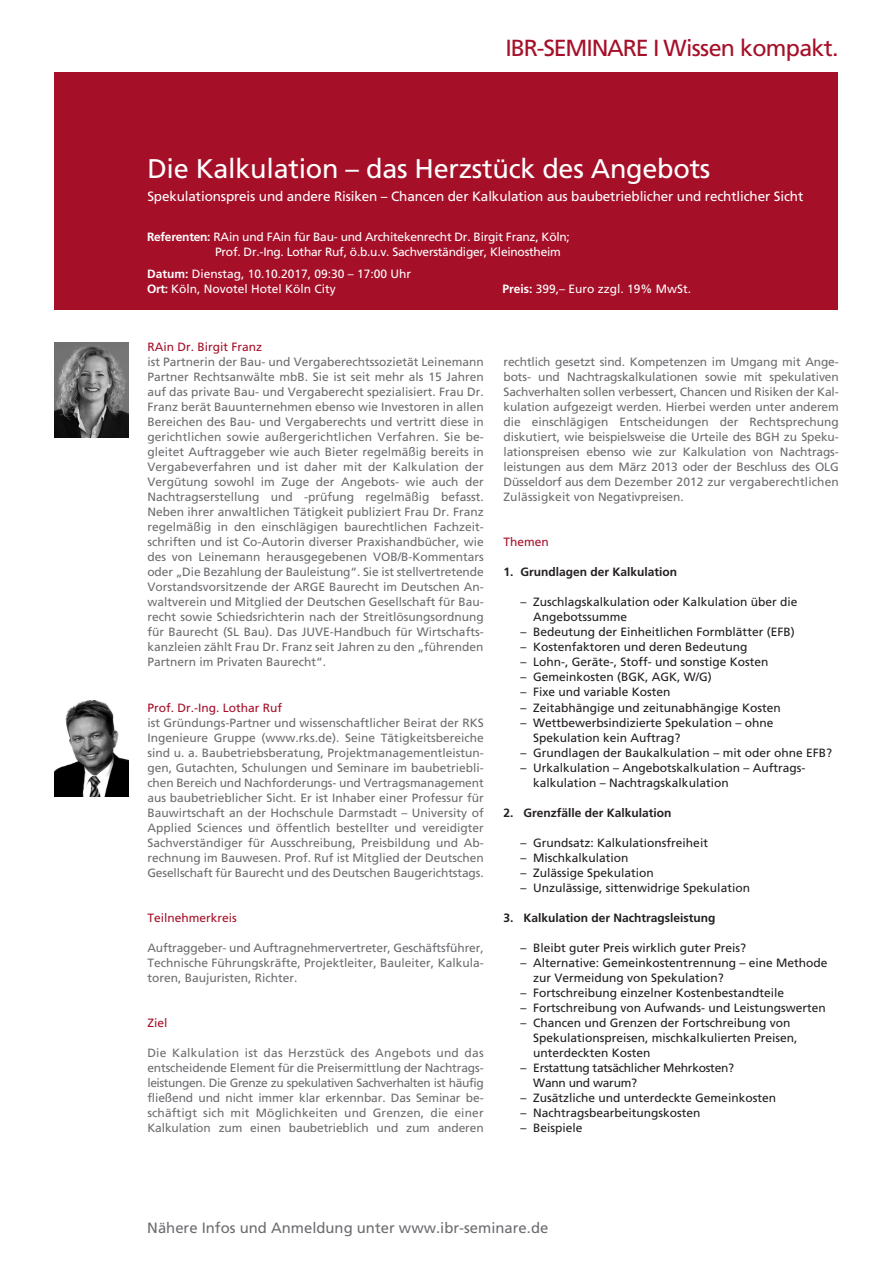
<style>
.page{position:relative;width:893px;height:1263px;background:#fff}
.page>*{position:absolute;margin:0;border:0;box-sizing:border-box;transform-origin:0 0}
.t1{font:27px "Frutiger";letter-spacing:-.01em;color:#fff}
.t2{font:23.25px "Frutiger";letter-spacing:-.03em;color:#a60f28}
.t3{font:14.85px "Frutiger";color:#6c6d70}
.t4{font:13.5px "Frutiger";letter-spacing:-.01em;color:#fff}
.t5{font:12px/15px "Frutiger";color:#6c6d70;text-align:justify}
.t6{font:12px/15px "Frutiger";color:#231f20}
.t7{font:12px/15px "Frutiger";letter-spacing:-.02em;color:#fff}
.t8{font:12px/15px "Frutiger";color:#fff}
.t9{font:700 12px "Frutiger";color:#231f20}
.t10{font:12px "Frutiger";color:#a60f28}
.t11{font:12px/15px "Frutiger";letter-spacing:-.02em;color:#231f20}
.s1{font-weight:700}
</style>
<div class="page">
<div style="left:54px;top:72px;width:784px;height:238px;background:#a60f28"></div>
<img style="left:54px;top:342px;width:75px;height:96px">
<img style="left:54px;top:701px;width:75px;height:95px">
<h2 class="t2" style="left:505px;top:34px;width:52px">ibr-seminare</h2>
<h2 class="t2" style="left:653px;top:34px;width:187px">I Wissen kompakt.</h2>
<h1 class="t1" style="left:147px;top:152px;width:565px">Die Kalkulation – das Herzstück des Angebots</h1>
<p class="t4" style="left:147px;top:188px;width:657px">Spekulationspreis und andere Risiken – Chancen der Kalkulation aus baubetrieblicher und rechtlicher Sicht</p>
<p class="t7" style="left:215px;top:229px;width:356px;text-indent:-68px"><span class="s1">Referenten:</span> RAin und FAin für Bau- und Architekenrecht Dr. Birgit Franz, Köln;<br>Prof. Dr.-Ing. Lothar Ruf, ö.b.u.v. Sachverständiger, Kleinostheim</p>
<p class="t8" style="left:147px;top:267px;width:266px"><span class="s1">Datum:</span> Dienstag, 10.10.2017, 09:30 – 17:00 Uhr<br><span class="s1">Ort:</span> Köln, Novotel Hotel Köln City</p>
<p class="t8" style="left:503px;top:282px;width:190px"><span class="s1">Preis:</span> 399,– Euro zzgl. 19% MwSt.</p>
<p class="t10" style="left:147px;top:340px;width:116px">RAin Dr. Birgit Franz</p>
<p class="t5" style="left:147px;top:355px;width:338px">ist Partnerin der Bau- und Vergaberechtssozietät Leinemann Partner Rechtsanwälte mbB. Sie ist seit mehr als 15 Jahren auf das private Bau- und Vergaberecht spezialisiert. Frau Dr.<br>Franz berät Bauunternehmen ebenso wie Investoren in allen Bereichen des Bau- und Vergaberechts und vertritt diese in gerichtlichen sowie außergerichtlichen Verfahren. Sie be&shy;gleitet Auftraggeber wie auch Bieter regelmäßig bereits in Vergabeverfahren und ist daher mit der Kalkulation der Vergütung sowohl im Zuge der Angebots- wie auch der Nachtragserstellung und -prüfung regelmäßig befasst.<br>Neben ihrer anwaltlichen Tätigkeit publiziert Frau Dr. Franz regelmäßig in den einschlägigen baurechtlichen Fachzeit&shy;schriften und ist Co-Autorin diverser Praxishandbücher, wie des von Leinemann herausgegebenen VOB/B-Kommentars oder „Die Bezahlung der Bauleistung“. Sie ist stellvertretende Vorstandsvorsitzende der ARGE Baurecht im Deutschen An&shy;waltverein und Mitglied der Deutschen Gesellschaft für Bau&shy;recht sowie Schiedsrichterin nach der Streitlösungsordnung für Baurecht (SL Bau). Das JUVE-Handbuch für Wirtschafts&shy;kanzleien zählt Frau Dr. Franz seit Jahren zu den „führenden Partnern im Privaten Baurecht“.</p>
<p class="t10" style="left:147px;top:700px;width:136px">Prof. Dr.-Ing. Lothar Ruf</p>
<p class="t5" style="left:147px;top:715px;width:338px">ist Gründungs-Partner und wissenschaftlicher Beirat der RKS Ingenieure Gruppe (www.rks.de). Seine Tätigkeitsbereiche sind u. a. Baubetriebsberatung, Projektmanagementleistun&shy;gen, Gutachten, Schulungen und Seminare im baubetriebli&shy;chen Bereich und Nachforderungs- und Vertragsmanagement aus baubetrieblicher Sicht. Er ist Inhaber einer Professur für Bauwirtschaft an der Hochschule Darmstadt – University of Applied Sciences und öffentlich bestellter und vereidigter Sachverständiger für Ausschreibung, Preisbildung und Ab&shy;rechnung im Bauwesen. Prof. Ruf ist Mitglied der Deutschen Gesellschaft für Baurecht und des Deutschen Baugerichtstags.</p>
<p class="t10" style="left:147px;top:910px;width:91px">Teilnehmerkreis</p>
<p class="t5" style="left:147px;top:940px;width:338px">Auftraggeber- und Auftragnehmervertreter, Geschäftsführer, Technische Führungskräfte, Projektleiter, Bauleiter, Kalkula&shy;toren, Baujuristen, Richter.</p>
<p class="t10" style="left:147px;top:1015px;width:22px">Ziel</p>
<p class="t5" style="left:147px;top:1045px;width:338px">Die Kalkulation ist das Herzstück des Angebots und das entscheidende Element für die Preisermittlung der Nachtrags&shy;leistungen. Die Grenze zu spekulativen Sachverhalten ist häufig fließend und nicht immer klar erkennbar. Das Seminar be&shy;schäftigt sich mit Möglichkeiten und Grenzen, die einer Kalkulation zum einen baubetrieblich und zum anderen</p>
<p class="t5" style="left:503px;top:355px;width:337px">rechtlich gesetzt sind. Kompetenzen im Umgang mit Ange&shy;bots- und Nachtragskalkulationen sowie mit spekulativen Sachverhalten sollen verbessert, Chancen und Risiken der Kal&shy;kulation aufgezeigt werden. Hierbei werden unter anderem die einschlägigen Entscheidungen der Rechtsprechung diskutiert, wie beispielsweise die Urteile des BGH zu Speku&shy;lationspreisen ebenso wie zur Kalkulation von Nachtrags&shy;leistungen aus dem März 2013 oder der Beschluss des OLG Düsseldorf aus dem Dezember 2012 zur vergaberechtlichen Zulässigkeit von Negativpreisen.</p>
<p class="t10" style="left:503px;top:535px;width:47px">Themen</p>
<p class="t9" style="left:503px;top:565px;width:175px">1. Grundlagen der Kalkulation</p>
<p class="t6" style="left:533px;top:595px;width:266px;text-indent:-13px">– Zuschlagskalkulation oder Kalkulation über die<br>Angebotssumme</p>
<p class="t6" style="left:520px;top:625px;width:276px">– Bedeutung der Einheitlichen Formblätter (EFB)</p>
<p class="t6" style="left:520px;top:640px;width:228px">– Kostenfaktoren und deren Bedeutung</p>
<p class="t6" style="left:520px;top:655px;width:250px">– Lohn-, Geräte-, Stoff- und sonstige Kosten</p>
<p class="t6" style="left:520px;top:670px;width:193px">– Gemeinkosten (BGK, AGK, W/G)</p>
<p class="t6" style="left:520px;top:685px;width:152px">– Fixe und variable Kosten</p>
<p class="t6" style="left:520px;top:700px;width:262px">– Zeitabhängige und zeitunabhängige Kosten</p>
<p class="t6" style="left:533px;top:715px;width:242px;text-indent:-13px">– Wettbewerbsindizierte Spekulation – ohne<br>Spekulation kein Auftrag?</p>
<p class="t6" style="left:520px;top:745px;width:313px">– Grundlagen der Baukalkulation – mit oder ohne EFB?</p>
<p class="t6" style="left:533px;top:760px;width:274px;text-indent:-13px">– Urkalkulation – Angebotskalkulation – Auftrags&shy;kalkulation – Nachtragskalkulation</p>
<p class="t9" style="left:503px;top:805px;width:170px">2. Grenzfälle der Kalkulation</p>
<p class="t6" style="left:520px;top:835px;width:189px">– Grundsatz: Kalkulationsfreiheit</p>
<p class="t6" style="left:520px;top:850px;width:110px">– Mischkalkulation</p>
<p class="t6" style="left:520px;top:865px;width:135px">– Zulässige Spekulation</p>
<p class="t6" style="left:520px;top:880px;width:231px">– Unzulässige, sittenwidrige Spekulation</p>
<p class="t9" style="left:503px;top:910px;width:214px">3. Kalkulation der Nachtragsleistung</p>
<p class="t6" style="left:520px;top:940px;width:227px">– Bleibt guter Preis wirklich guter Preis?</p>
<p class="t6" style="left:533px;top:955px;width:296px;text-indent:-13px">– Alternative: Gemeinkostentrennung – eine Methode zur Vermeidung von Spekulation?</p>
<p class="t6" style="left:520px;top:985px;width:265px">– Fortschreibung einzelner Kostenbestandteile</p>
<p class="t6" style="left:520px;top:1000px;width:307px">– Fortschreibung von Aufwands- und Leistungswerten</p>
<p class="t6" style="left:533px;top:1015px;width:266px;text-indent:-13px">– Chancen und Grenzen der Fortschreibung von<br>Spekulationspreisen, mischkalkulierten Preisen, unterdeckten Kosten</p>
<p class="t11" style="left:533px;top:1060px;width:202px;text-indent:-13px">– Erstattung tatsächlicher Mehrkosten?<br>Wann und warum?</p>
<p class="t6" style="left:520px;top:1090px;width:257px">– Zusätzliche und unterdeckte Gemeinkosten</p>
<p class="t6" style="left:520px;top:1105px;width:182px">– Nachtragsbearbeitungskosten</p>
<p class="t6" style="left:520px;top:1120px;width:64px">– Beispiele</p>
<p class="t3" style="left:147px;top:1219px;width:403px">Nähere Infos und Anmeldung unter www.ibr-seminare.de</p>
</div>
